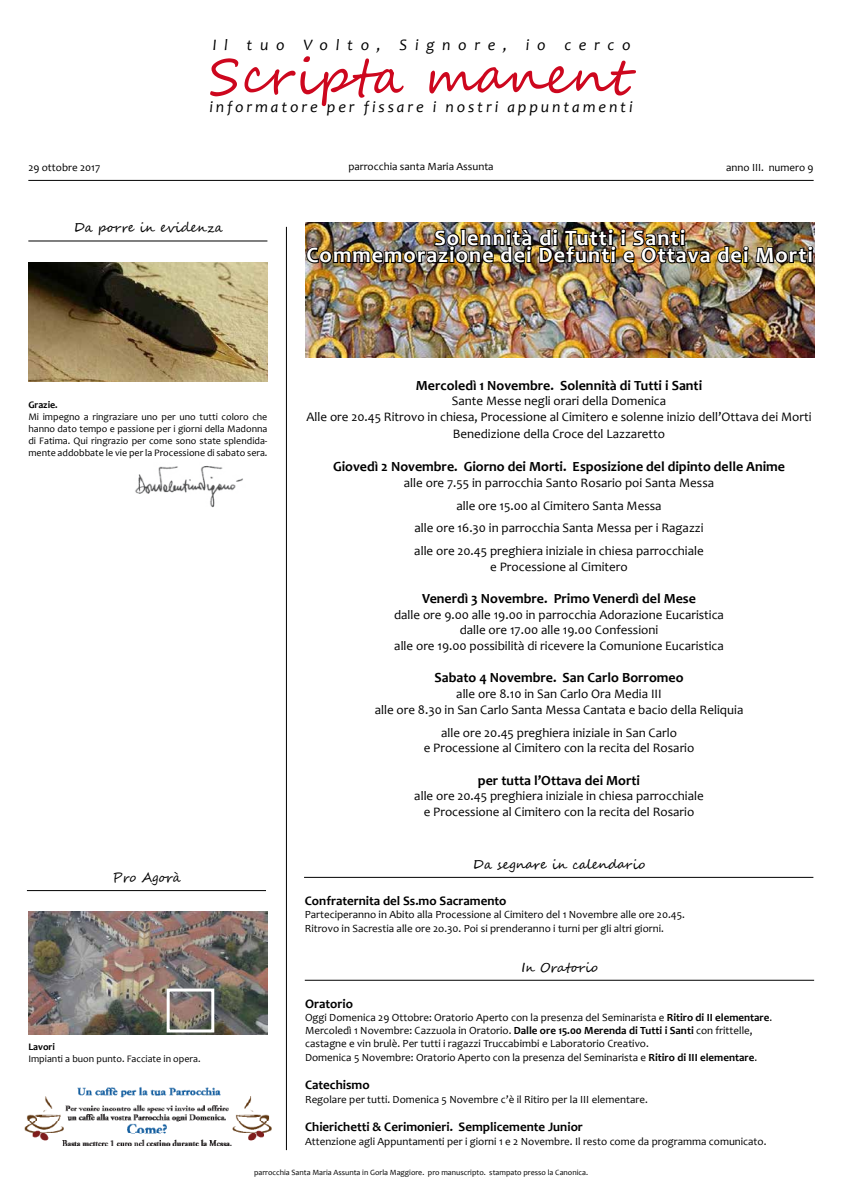
<style>
.page{position:relative;width:842px;height:1191px;background:#fff}
.page>*{position:absolute;margin:0;border:0;box-sizing:border-box;transform-origin:0 0}
.t1{font:50px "Segoe Script";letter-spacing:.01em;color:#cd071e}
.t2{font:700 22px/17px "Candara";letter-spacing:.05em;color:#fff;text-align:center}
.t3{font:italic 16px "Candara";letter-spacing:.18em;color:#000}
.t4{font:italic 16px "Candara";letter-spacing:.48em;color:#000}
.t5{font:700 14px "Candara";color:#000}
.t6{font:13px/15.6px "Candara";color:#000;text-align:center}
.t7{font:700 13px "Candara";color:#000}
.t8{font:13px "Segoe Script";color:#000}
.t9{font:11px/13.2px "Candara";color:#000}
.t10{font:10px/12px "Candara";color:#000;text-align:justify}
.t11{font:700 10px "Candara";color:#000}
.t12{font:8px "Candara";color:#000}
.s1{font-weight:700}
</style>
<div class="page">
<hr style="left:286px;top:227px;width:1px;height:923px;background:#000">
<hr style="left:28px;top:180px;width:786px;height:1px;background:#000">
<hr style="left:28px;top:241px;width:239px;height:1px;background:#000">
<img style="left:135px;top:466px;width:108px;height:42px">
<img style="left:28px;top:262px;width:239px;height:119px">
<hr style="left:304px;top:877px;width:509px;height:1px;background:#000">
<hr style="left:305px;top:980px;width:509px;height:1px;background:#000">
<hr style="left:27px;top:890px;width:239px;height:1px;background:#000">
<img style="left:28px;top:912px;width:239px;height:122px">
<div style="left:167px;top:988px;width:47px;height:44px;border:3px solid #fff"></div>
<img style="left:24px;top:1087px;width:248px;height:59px">
<img style="left:306px;top:223px;width:508px;height:134px">
<img style="left:305px;top:228px;width:510px;height:37px">
<p class="t4" style="left:213px;top:35px;width:419px">Il tuo Volto, Signore, io cerco</p>
<h1 class="t1" style="left:209px;top:36px;width:421px">Scripta manent</h1>
<p class="t3" style="left:209px;top:97px;width:425px">informatore per fissare i nostri appuntamenti</p>
<p class="t9" style="left:348px;top:160px;width:147px">parrocchia santa Maria Assunta</p>
<p class="t9" style="left:28px;top:161px;width:73px">29 ottobre 2017</p>
<p class="t9" style="left:726px;top:160px;width:89px">anno III. numero 9</p>
<p class="t8" style="left:74px;top:217px;width:151px">Da porre in evidenza</p>
<h2 class="t2" style="left:306px;top:229px;width:508px">Solennità di Tutti i Santi<br>Commemorazione dei Defunti e Ottava dei Morti</h2>
<p class="t11" style="left:28px;top:399px;width:31px">Grazie.</p>
<p class="t10" style="left:28px;top:411px;width:241px">Mi impegno a ringraziare uno per uno tutti coloro che hanno dato tempo e passione per i giorni della Madonna di Fatima. Qui ringrazio per come sono state splendida&shy;mente addobbate le vie per la Processione di sabato sera.</p>
<p class="t8" style="left:113px;top:866px;width:70px">Pro Agorà</p>
<p class="t11" style="left:28px;top:1040px;width:28px">Lavori</p>
<p class="t10" style="left:28px;top:1052px;width:174px">Impianti a buon punto. Facciate in opera.</p>
<p class="t5" style="left:416px;top:376px;width:288px">Mercoledì 1 Novembre. Solennità di Tutti i Santi</p>
<p class="t6" style="left:307px;top:393px;width:506px">Sante Messe negli orari della Domenica<br>Alle ore 20.45 Ritrovo in chiesa, Processione al Cimitero e solenne inizio dell’Ottava dei Morti</p>
<p class="t6" style="left:453px;top:425px;width:214px">Benedizione della Croce del Lazzaretto</p>
<p class="t5" style="left:333px;top:458px;width:453px">Giovedì 2 Novembre. Giorno dei Morti. Esposizione del dipinto delle Anime</p>
<p class="t6" style="left:404px;top:471px;width:312px;line-height:22.8px">alle ore 7.55 in parrocchia Santo Rosario poi Santa Messa alle ore 15.00 al Cimitero Santa Messa<br>alle ore 16.30 in parrocchia Santa Messa per i Ragazzi alle ore 20.45 preghiera iniziale in chiesa parrocchiale</p>
<p class="t6" style="left:490px;top:559px;width:139px">e Processione al Cimitero</p>
<p class="t5" style="left:422px;top:590px;width:275px">Venerdì 3 Novembre. Primo Venerdì del Mese</p>
<p class="t6" style="left:394px;top:606px;width:331px">dalle ore 9.00 alle 19.00 in parrocchia Adorazione Eucaristica dalle ore 17.00 alle 19.00 Confessioni<br>alle ore 19.00 possibilità di ricevere la Comunione Eucaristica</p>
<p class="t5" style="left:435px;top:669px;width:250px">Sabato 4 Novembre. San Carlo Borromeo</p>
<p class="t6" style="left:375px;top:686px;width:370px">alle ore 8.10 in San Carlo Ora Media III<br>alle ore 8.30 in San Carlo Santa Messa Cantata e bacio della Reliquia</p>
<p class="t6" style="left:424px;top:724px;width:272px">alle ore 20.45 preghiera iniziale in San Carlo<br>e Processione al Cimitero con la recita del Rosario</p>
<p class="t5" style="left:478px;top:771px;width:164px">per tutta l’Ottava dei Morti</p>
<p class="t6" style="left:414px;top:788px;width:291px">alle ore 20.45 preghiera iniziale in chiesa parrocchiale e Processione al Cimitero con la recita del Rosario</p>
<p class="t8" style="left:473px;top:853px;width:174px">Da segnare in calendario</p>
<p class="t7" style="left:305px;top:893px;width:203px">Confraternita del Ss.mo Sacramento</p>
<p class="t9" style="left:305px;top:908px;width:382px">Parteciperanno in Abito alla Processione al Cimitero del 1 Novembre alle ore 20.45.<br>Ritrovo in Sacrestia alle ore 2o.30. Poi si prenderanno i turni per gli altri giorni.</p>
<p class="t8" style="left:521px;top:956px;width:78px">In Oratorio</p>
<p class="t7" style="left:305px;top:995px;width:49px">Oratorio</p>
<p class="t9" style="left:305px;top:1010px;width:469px">Oggi Domenica 29 Ottobre: Oratorio Aperto con la presenza del Seminarista e <span class="s1">Ritiro di II elementare</span>.<br>Mercoledì 1 Novembre: Cazzuola in Oratorio. <span class="s1">Dalle ore 15.00 Merenda di Tutti i Santi</span> con frittelle, castagne e vin brulè. Per tutti i ragazzi Truccabimbi e Laboratorio Creativo.<br>Domenica 5 Novembre: Oratorio Aperto con la presenza del Seminarista e <span class="s1">Ritiro di III elementare</span>.</p>
<p class="t7" style="left:305px;top:1077px;width:66px">Catechismo</p>
<p class="t9" style="left:305px;top:1092px;width:344px">Regolare per tutti. Domenica 5 Novembre c’è il Ritiro per la III elementare.</p>
<p class="t7" style="left:305px;top:1119px;width:279px">Chierichetti &amp; Cerimonieri. Semplicemente Junior</p>
<p class="t9" style="left:305px;top:1134px;width:463px">Attenzione agli Appuntamenti per i giorni 1 e 2 Novembre. Il resto come da programma comunicato.</p>
<p class="t12" style="left:254px;top:1167px;width:335px">parrocchia Santa Maria Assunta in Gorla Maggiore. pro manuscripto. stampato presso la Canonica.</p>
</div>
